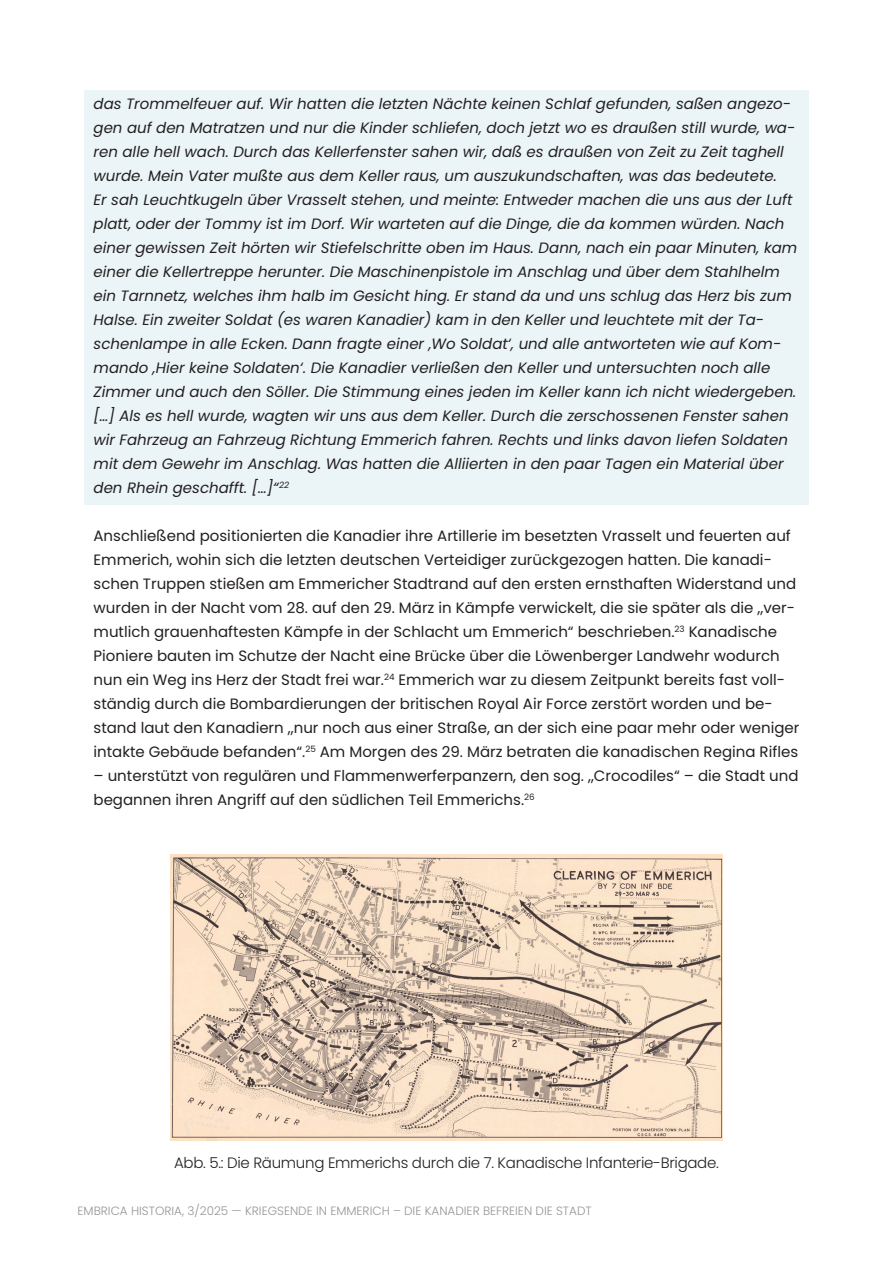
<style>
.page{position:relative;width:893px;height:1263px;background:#fff}
.page>*{position:absolute;margin:0;border:0;box-sizing:border-box;transform-origin:0 0}
.t1{font:italic 15px/24px "Poppins";color:#231f20}
.t2{font:15px/24px "Poppins";color:#231f20}
.t3{font:300 15px "Poppins";letter-spacing:-.02em;color:#231f20}
.t4{font:300 12px "Poppins";color:#939598}
</style>
<div class="page">
<div style="left:84px;top:91px;width:725px;height:414px;background:#ebf5f7"></div>
<img style="left:170px;top:855px;width:553px;height:286px">
<p class="t1" style="left:94px;top:92px;width:705px">das Trommelfeuer auf. Wir hatten die letzten Nächte keinen Schlaf gefunden, saßen angezo&shy;gen auf den Matratzen und nur die Kinder schliefen, doch jetzt wo es draußen still wurde, wa&shy;ren alle hell wach. Durch das Kellerfenster sahen wir, daß es draußen von Zeit zu Zeit taghell wurde. Mein Vater mußte aus dem Keller raus, um auszukundschaften, was das bedeutete.<br>Er sah Leuchtkugeln über Vrasselt stehen, und meinte: Entweder machen die uns aus der Luft platt, oder der Tommy ist im Dorf. Wir warteten auf die Dinge, die da kommen würden. Nach einer gewissen Zeit hörten wir Stiefelschritte oben im Haus. Dann, nach ein paar Minuten, kam einer die Kellertreppe herunter. Die Maschinenpistole im Anschlag und über dem Stahlhelm ein Tarnnetz, welches ihm halb im Gesicht hing. Er stand da und uns schlug das Herz bis zum Halse. Ein zweiter Soldat (es waren Kanadier) kam in den Keller und leuchtete mit der Ta&shy;schenlampe in alle Ecken. Dann fragte einer „Wo Soldat‘, und alle antworteten wie auf Kom&shy;mando „Hier keine Soldaten‘. Die Kanadier verließen den Keller und untersuchten noch alle Zimmer und auch den Söller. Die Stimmung eines jeden im Keller kann ich nicht wiedergeben. […] Als es hell wurde, wagten wir uns aus dem Keller. Durch die zerschossenen Fenster sahen wir Fahrzeug an Fahrzeug Richtung Emmerich fahren. Rechts und links davon liefen Soldaten mit dem Gewehr im Anschlag. Was hatten die Alliierten in den paar Tagen ein Material über den Rhein geschafft. […]“<sup>22</sup></p>
<p class="t2" style="left:94px;top:524px;width:707px">Anschließend positionierten die Kanadier ihre Artillerie im besetzten Vrasselt und feuerten auf Emmerich, wohin sich die letzten deutschen Verteidiger zurückgezogen hatten. Die kanadi&shy;schen Truppen stießen am Emmericher Stadtrand auf den ersten ernsthaften Widerstand und wurden in der Nacht vom 28. auf den 29. März in Kämpfe verwickelt, die sie später als die „ver&shy;mutlich grauenhaftesten Kämpfe in der Schlacht um Emmerich“ beschrieben.<sup>23</sup> Kanadische Pioniere bauten im Schutze der Nacht eine Brücke über die Löwenberger Landwehr wodurch nun ein Weg ins Herz der Stadt frei war.<sup>24</sup> Emmerich war zu diesem Zeitpunkt bereits fast voll&shy;ständig durch die Bombardierungen der britischen Royal Air Force zerstört worden und be&shy;stand laut den Kanadiern „nur noch aus einer Straße, an der sich eine paar mehr oder weniger intakte Gebäude befanden“.<sup>25</sup> Am Morgen des 29. März betraten die kanadischen Regina Rifles</p>
<p class="t2" style="left:94px;top:764px;width:706px">– unterstützt von regulären und Flammenwerferpanzern, den sog. „Crocodiles“ – die Stadt und begannen ihren Angriff auf den südlichen Teil Emmerichs.<sup>26</sup></p>
<p class="t3" style="left:174px;top:1154px;width:546px">Abb. 5.: Die Räumung Emmerichs durch die 7. Kanadische Infanterie-Brigade.</p>
<p class="t4" style="left:78px;top:1203px;width:516px">EMBRICA HISTORIA, 3/2025 — KRIEGSENDE IN EMMERICH – DIE KANADIER BEFREIEN DIE STADT</p>
</div>
